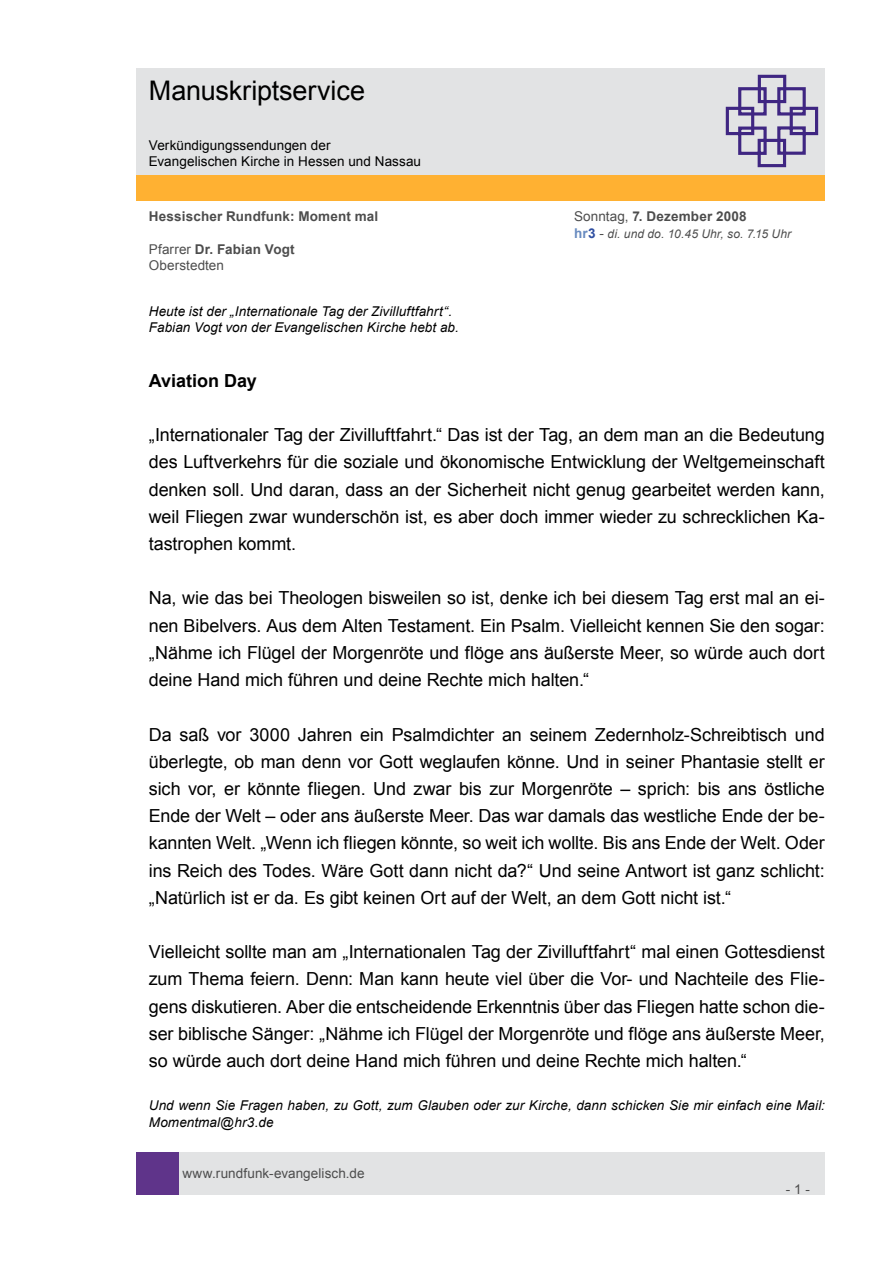
<style>
.page{position:relative;width:893px;height:1263px;background:#fff}
.page>*{position:absolute;margin:0;border:0;box-sizing:border-box;transform-origin:0 0}
.t1{font:27px "Arial";letter-spacing:-.005em;color:#000}
.t2{font:18px/27.2px "Arial";letter-spacing:-.005em;color:#000;text-align:justify}
.t3{font:700 18px "Arial";color:#000}
.t4{font:italic 13.5px/16.2px "Arial";letter-spacing:.005em;color:#000}
.t5{font:13.5px/16.2px "Arial";letter-spacing:.005em;color:#4d4d4d}
.t6{font:13.5px/16.2px "Arial";letter-spacing:.005em;color:#000}
.t7{font:700 13.5px "Arial";letter-spacing:.015em;color:#4d4d4d}
.t8{font:italic 12px "Arial";letter-spacing:.01em;color:#4d4d4d}
.s1{font-weight:400}
.s2{font-weight:700;font-style:normal;font-size:13.5px;color:#688bc0}
.s3{font-weight:700;font-style:normal;font-size:13.5px;color:#2f4fa1}
.s4{font-style:normal;font-size:13.5px}
.s5{font-weight:700}
</style>
<div class="page">
<div style="left:179px;top:1152px;width:646px;height:43px;background:#e2e3e4"></div>
<div style="left:136px;top:1152px;width:43px;height:43px;background:#5f348a"></div>
<div style="left:136px;top:175px;width:689px;height:26px;background:#ffb132"></div>
<div style="left:136px;top:68px;width:689px;height:106px;background:#e2e3e4"></div>
<svg style="left:725px;top:74px;width:94px;height:94px"></svg>
<h1 class="t1" style="left:149px;top:73px;width:218px">Manuskriptservice</h1>
<p class="t6" style="left:149px;top:137px;width:274px">Verkündigungssendungen der<br>Evangelischen Kirche in Hessen und Nassau</p>
<p class="t7" style="left:149px;top:208px;width:231px">Hessischer Rundfunk: Moment mal</p>
<p class="t7" style="left:574px;top:208px;width:174px"><span class="s1">Sonntag,</span> 7. Dezember 2008</p>
<p class="t8" style="left:574px;top:226px;width:219px"><span class="s2">hr</span><span class="s3">3</span> <span class="s4">-</span> di. und do. 10.45 Uhr, so. 7.15 Uhr</p>
<p class="t5" style="left:149px;top:241px;width:147px">Pfarrer <span class="s5">Dr. Fabian Vogt<br></span>Oberstedten</p>
<p class="t4" style="left:149px;top:303px;width:312px">Heute ist der „Internationale Tag der Zivilluftfahrt“.<br>Fabian Vogt von der Evangelischen Kirche hebt ab.</p>
<p class="t3" style="left:149px;top:368px;width:110px">Aviation Day</p>
<p class="t2" style="left:149px;top:421px;width:678px">„Internationaler Tag der Zivilluftfahrt.“ Das ist der Tag, an dem man an die Bedeutung des Luftverkehrs für die soziale und ökonomische Entwicklung der Weltgemeinschaft denken soll. Und daran, dass an der Sicherheit nicht genug gearbeitet werden kann, weil Fliegen zwar wunderschön ist, es aber doch immer wieder zu schrecklichen Ka&shy;tastrophen kommt.</p>
<p class="t2" style="left:149px;top:585px;width:678px">Na, wie das bei Theologen bisweilen so ist, denke ich bei diesem Tag erst mal an ei&shy;nen Bibelvers. Aus dem Alten Testament. Ein Psalm. Vielleicht kennen Sie den sogar: „Nähme ich Flügel der Morgenröte und flöge ans äußerste Meer, so würde auch dort deine Hand mich führen und deine Rechte mich halten.“</p>
<p class="t2" style="left:149px;top:721px;width:678px">Da saß vor 3000 Jahren ein Psalmdichter an seinem Zedernholz-Schreibtisch und überlegte, ob man denn vor Gott weglaufen könne. Und in seiner Phantasie stellt er sich vor, er könnte fliegen. Und zwar bis zur Morgenröte – sprich: bis ans östliche Ende der Welt – oder ans äußerste Meer. Das war damals das westliche Ende der be&shy;kannten Welt. „Wenn ich fliegen könnte, so weit ich wollte. Bis ans Ende der Welt. Oder ins Reich des Todes. Wäre Gott dann nicht da?“ Und seine Antwort ist ganz schlicht: „Natürlich ist er da. Es gibt keinen Ort auf der Welt, an dem Gott nicht ist.“</p>
<p class="t2" style="left:149px;top:938px;width:678px">Vielleicht sollte man am „Internationalen Tag der Zivilluftfahrt“ mal einen Gottesdienst zum Thema feiern. Denn: Man kann heute viel über die Vor- und Nachteile des Flie&shy;gens diskutieren. Aber die entscheidende Erkenntnis über das Fliegen hatte schon die&shy;ser biblische Sänger: „Nähme ich Flügel der Morgenröte und flöge ans äußerste Meer, so würde auch dort deine Hand mich führen und deine Rechte mich halten.“</p>
<p class="t4" style="left:149px;top:1098px;width:677px">Und wenn Sie Fragen haben, zu Gott, zum Glauben oder zur Kirche, dann schicken Sie mir einfach eine Mail:<br>Momentmal@hr3.de</p>
<p class="t5" style="left:182px;top:1165px;width:184px">www.rundfunk-evangelisch.de</p>
<p class="t5" style="left:786px;top:1181px;width:26px">- 1 -</p>
</div>
